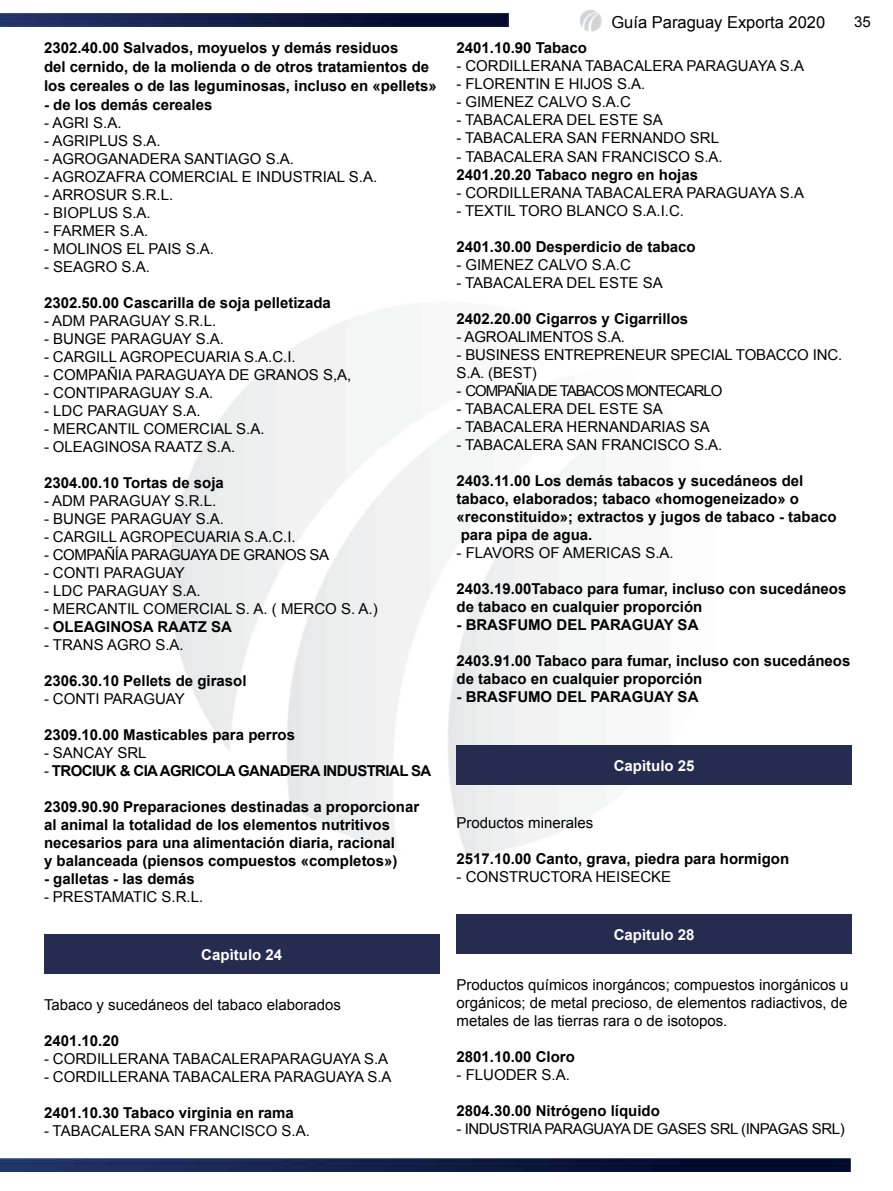
<style>
.page{position:relative;width:893px;height:1191px;background:#fff}
.page>*{position:absolute;margin:0;border:0;box-sizing:border-box;transform-origin:0 0}
.t1{font:16.5px "Arial";color:#000}
.t2{font:15px/18px "Arial";color:#000}
.t3{font:700 15px/18px "Arial";color:#000}
.t4{font:15px "Arial";letter-spacing:-.03em;color:#000}
.t5{font:700 15px "Arial";letter-spacing:-.04em;color:#000}
.t6{font:700 15px "Arial";color:#fff}
.t7{font:15px "Arial";letter-spacing:-.07em;color:#000}
.s1{font-weight:400}
</style>
<div class="page">
<img style="left:0;top:1158px;width:851px;height:13px">
<img style="left:579px;top:10px;width:22px;height:21px">
<img style="left:0;top:14px;width:508px;height:13px">
<div style="left:456px;top:745px;width:396px;height:40px;background:#262c50"></div>
<div style="left:456px;top:914px;width:396px;height:39px;background:#262c50"></div>
<div style="left:44px;top:934px;width:395px;height:40px;background:#262c50"></div>
<p class="t3" style="left:44px;top:39px;width:394px;line-height:18.8px">2302.40.00 Salvados, moyuelos y demás residuos<br>del cernido, de la molienda o de otros tratamientos de los cereales o de las leguminosas, incluso en «pellets»</p>
<p class="t3" style="left:44px;top:96px;width:170px">- de los demás cereales</p>
<p class="t2" style="left:44px;top:113px;width:79px">- AGRI S.A.</p>
<p class="t2" style="left:44px;top:131px;width:118px">- AGRIPLUS S.A.</p>
<p class="t2" style="left:44px;top:149px;width:252px">- AGROGANADERA SANTIAGO S.A.</p>
<p class="t2" style="left:44px;top:167px;width:335px">- AGROZAFRA COMERCIAL E INDUSTRIAL S.A.</p>
<p class="t2" style="left:44px;top:185px;width:131px">- ARROSUR S.R.L.</p>
<p class="t2" style="left:44px;top:203px;width:108px">- BIOPLUS S.A.</p>
<p class="t2" style="left:44px;top:221px;width:106px">- FARMER S.A.</p>
<p class="t2" style="left:44px;top:239px;width:172px">- MOLINOS EL PAIS S.A.</p>
<p class="t2" style="left:44px;top:257px;width:107px">- SEAGRO S.A.</p>
<p class="t3" style="left:44px;top:294px;width:288px">2302.50.00 Cascarilla de soja pelletizada</p>
<p class="t2" style="left:44px;top:311px;width:174px">- ADM PARAGUAY S.R.L.</p>
<p class="t2" style="left:44px;top:329px;width:182px">- BUNGE PARAGUAY S.A.</p>
<p class="t2" style="left:44px;top:347px;width:253px">- CARGILL AGROPECUARIA S.A.C.I.</p>
<p class="t2" style="left:44px;top:365px;width:309px">- COMPAÑIA PARAGUAYA DE GRANOS S,A,</p>
<p class="t2" style="left:44px;top:383px;width:171px">- CONTIPARAGUAY S.A.</p>
<p class="t2" style="left:44px;top:401px;width:158px">- LDC PARAGUAY S.A.</p>
<p class="t2" style="left:44px;top:419px;width:222px">- MERCANTIL COMERCIAL S.A.</p>
<p class="t2" style="left:44px;top:437px;width:193px">- OLEAGINOSA RAATZ S.A.</p>
<p class="t3" style="left:44px;top:474px;width:181px">2304.00.10 Tortas de soja</p>
<p class="t2" style="left:44px;top:491px;width:174px">- ADM PARAGUAY S.R.L.</p>
<p class="t2" style="left:44px;top:509px;width:182px">- BUNGE PARAGUAY S.A.</p>
<p class="t2" style="left:44px;top:527px;width:253px">- CARGILL AGROPECUARIA S.A.C.I.</p>
<p class="t4" style="left:44px;top:544px;width:287px">- COMPAÑÍA PARAGUAYA DE GRANOS SA</p>
<p class="t2" style="left:44px;top:563px;width:142px">- CONTI PARAGUAY</p>
<p class="t2" style="left:44px;top:581px;width:158px">- LDC PARAGUAY S.A.</p>
<p class="t2" style="left:44px;top:599px;width:335px">- MERCANTIL COMERCIAL S. A. ( MERCO S. A.)</p>
<p class="t3" style="left:44px;top:618px;width:190px"><span class="s1">-</span> OLEAGINOSA RAATZ SA</p>
<p class="t2" style="left:44px;top:635px;width:141px">- TRANS AGRO S.A.</p>
<p class="t3" style="left:44px;top:672px;width:204px">2306.30.10 Pellets de girasol</p>
<p class="t2" style="left:44px;top:689px;width:142px">- CONTI PARAGUAY</p>
<p class="t3" style="left:44px;top:726px;width:252px">2309.10.00 Masticables para perros</p>
<p class="t2" style="left:44px;top:743px;width:104px">- SANCAY SRL</p>
<p class="t5" style="left:44px;top:760px;width:389px"><span class="s1">-</span> TROCIUK &amp; CIA AGRICOLA GANADERA INDUSTRIAL SA</p>
<p class="t3" style="left:44px;top:798px;width:377px">2309.90.90 Preparaciones destinadas a proporcionar al animal la totalidad de los elementos nutritivos necesarios para una alimentación diaria, racional<br>y balanceada (piensos compuestos «completos»)</p>
<p class="t3" style="left:44px;top:870px;width:152px">- galletas - las demás</p>
<p class="t2" style="left:44px;top:887px;width:161px">- PRESTAMATIC S.R.L.</p>
<p class="t6" style="left:201px;top:944px;width:82px">Capìtulo 24</p>
<p class="t2" style="left:44px;top:995px;width:298px">Tabaco y sucedáneos del tabaco elaborados</p>
<p class="t3" style="left:44px;top:1032px;width:77px">2401.10.20</p>
<p class="t2" style="left:44px;top:1049px;width:346px">- CORDILLERANA TABACALERAPARAGUAYA S.A</p>
<p class="t2" style="left:44px;top:1067px;width:349px">- CORDILLERANA TABACALERA PARAGUAYA S.A</p>
<p class="t3" style="left:44px;top:1104px;width:251px">2401.10.30 Tabaco virginia en rama</p>
<p class="t2" style="left:44px;top:1121px;width:267px">- TABACALERA SAN FRANCISCO S.A.</p>
<p class="t1" style="left:611px;top:11px;width:215px">Guía Paraguay Exporta 2020</p>
<p class="t2" style="left:854px;top:12px;width:18px">35</p>
<p class="t3" style="left:456px;top:39px;width:132px">2401.10.90 Tabaco</p>
<p class="t2" style="left:456px;top:57px;width:349px">- CORDILLERANA TABACALERA PARAGUAYA S.A</p>
<p class="t2" style="left:456px;top:75px;width:190px">- FLORENTIN E HIJOS S.A.</p>
<p class="t2" style="left:456px;top:93px;width:176px">- GIMENEZ CALVO S.A.C</p>
<p class="t2" style="left:456px;top:111px;width:208px">- TABACALERA DEL ESTE SA</p>
<p class="t2" style="left:456px;top:129px;width:264px">- TABACALERA SAN FERNANDO SRL</p>
<p class="t2" style="left:456px;top:147px;width:268px">- TABACALERA SAN FRANCISCO S.A.</p>
<p class="t3" style="left:456px;top:165px;width:243px">2401.20.20 Tabaco negro en hojas</p>
<p class="t2" style="left:456px;top:183px;width:349px">- CORDILLERANA TABACALERA PARAGUAYA S.A</p>
<p class="t2" style="left:456px;top:201px;width:229px">- TEXTIL TORO BLANCO S.A.I.C.</p>
<p class="t3" style="left:456px;top:237px;width:241px">2401.30.00 Desperdicio de tabaco</p>
<p class="t2" style="left:456px;top:255px;width:176px">- GIMENEZ CALVO S.A.C</p>
<p class="t2" style="left:456px;top:273px;width:208px">- TABACALERA DEL ESTE SA</p>
<p class="t3" style="left:456px;top:309px;width:233px">2402.20.00 Cigarros y Cigarrillos</p>
<p class="t2" style="left:456px;top:327px;width:170px">- AGROALIMENTOS S.A.</p>
<p class="t2" style="left:456px;top:345px;width:387px">- BUSINESS ENTREPRENEUR SPECIAL TOBACCO INC.<br>S.A. (BEST)</p>
<p class="t7" style="left:456px;top:380px;width:267px">- COMPAÑIA DE TABACOS MONTECARLO</p>
<p class="t2" style="left:456px;top:399px;width:208px">- TABACALERA DEL ESTE SA</p>
<p class="t2" style="left:456px;top:417px;width:255px">- TABACALERA HERNANDARIAS SA</p>
<p class="t2" style="left:456px;top:435px;width:267px">- TABACALERA SAN FRANCISCO S.A.</p>
<p class="t3" style="left:456px;top:471px;width:382px">2403.11.00 Los demás tabacos y sucedáneos del tabaco, elaborados; tabaco «homogeneizado» o «reconstituido»; extractos y jugos de tabaco - tabaco para pipa de agua.</p>
<p class="t2" style="left:456px;top:543px;width:219px">- FLAVORS OF AMERICAS S.A.</p>
<p class="t3" style="left:456px;top:579px;width:391px">2403.19.00Tabaco para fumar, incluso con sucedáneos de tabaco en cualquier proporción</p>
<p class="t3" style="left:456px;top:615px;width:243px">- BRASFUMO DEL PARAGUAY SA</p>
<p class="t3" style="left:456px;top:651px;width:395px">2403.91.00 Tabaco para fumar, incluso con sucedáneos de tabaco en cualquier proporción</p>
<p class="t3" style="left:456px;top:687px;width:243px">- BRASFUMO DEL PARAGUAY SA</p>
<p class="t6" style="left:614px;top:755px;width:82px">Capìtulo 25</p>
<p class="t2" style="left:456px;top:813px;width:138px">Productos minerales</p>
<p class="t3" style="left:456px;top:849px;width:334px">2517.10.00 Canto, grava, piedra para hormigon</p>
<p class="t2" style="left:456px;top:867px;width:216px">- CONSTRUCTORA HEISECKE</p>
<p class="t6" style="left:614px;top:923px;width:82px">Capìtulo 28</p>
<p class="t2" style="left:456px;top:975px;width:393px;text-align:justify">Productos químicos inorgáncos; compuestos inorgánicos u orgánicos; de metal precioso, de elementos radiactivos, de metales de las tierras rara o de isotopos.</p>
<p class="t3" style="left:456px;top:1047px;width:120px">2801.10.00 Cloro</p>
<p class="t2" style="left:456px;top:1065px;width:115px">- FLUODER S.A.</p>
<p class="t3" style="left:456px;top:1101px;width:205px">2804.30.00 Nitrógeno líquido</p>
<p class="t4" style="left:456px;top:1118px;width:390px">- INDUSTRIA PARAGUAYA DE GASES SRL (INPAGAS SRL)</p>
</div>
